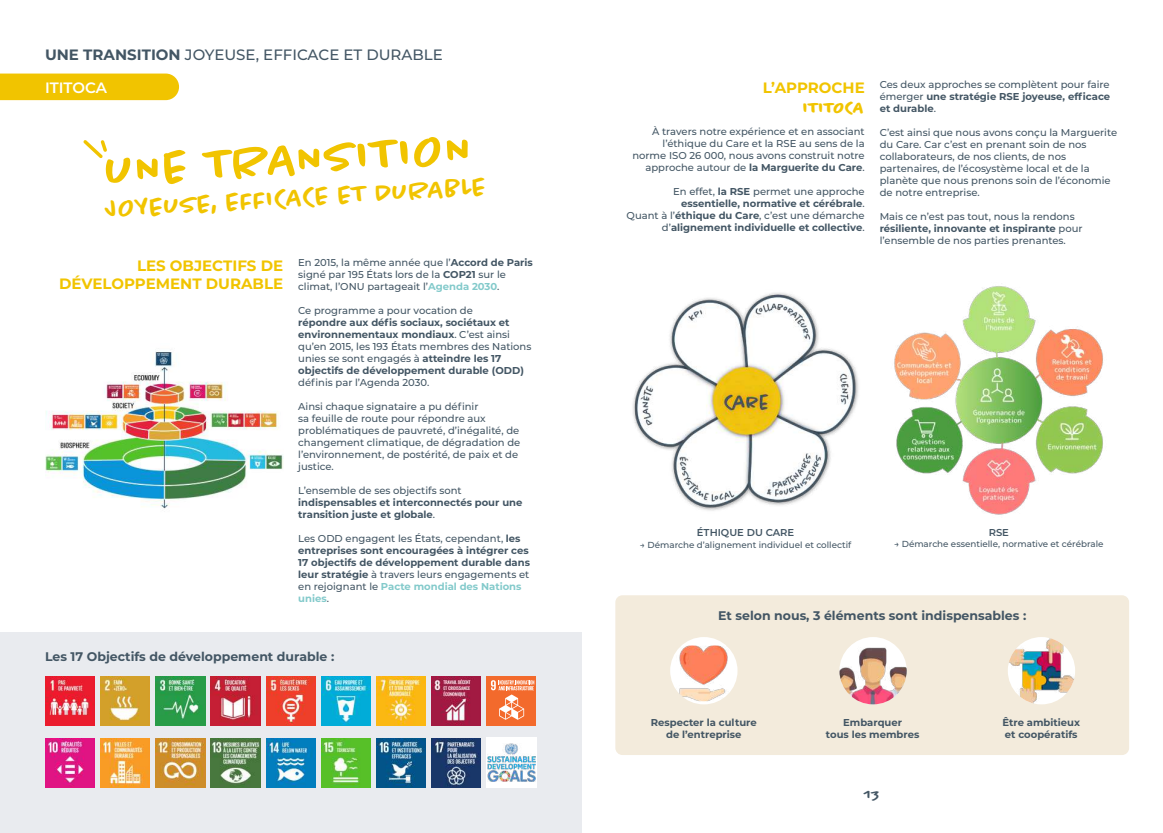
<style>
.page{position:relative;width:1163px;height:833px;background:#fff}
.page>*{position:absolute;margin:0;border:0;box-sizing:border-box;transform-origin:0 0}
.t1{font:500 50px "Chantal";color:#f1c400}
.t2{font:500 27.5px "Chantal";color:#f1c400}
.t3{font:700 17.5px "Chantal";letter-spacing:-.02em;color:#f1c400}
.t4{font:700 15px/18px "Montserrat";color:#f1c400;text-align:right}
.t5{font:500 15px "Montserrat";color:#435664}
.t6{font:600 15px "Montserrat";color:#fff}
.t7{font:500 15px "Chantal";color:#435664}
.t8{font:700 12.5px "Montserrat";color:#435664}
.t9{font:500 10px/12px "Montserrat";color:#435664}
.t10{font:700 10px/12px "Montserrat";color:#435664}
.t11{font:600 10px "Montserrat";color:#435664}
.t12{font:500 8.75px "Montserrat";color:#435664}
.s1{font-weight:700}
.s2{font-weight:700;color:#83cacb}
.s3{font-weight:500}
.s4{color:#83cacb}
</style>
<div class="page">
<div style="left:0;top:632px;width:581px;height:201px;background:#e9ebef"></div>
<div style="left:0;top:74px;width:179px;height:26px;background:#f1c400"></div>
<svg style="left:83px;top:140px;width:24px;height:18px"></svg>
<img style="left:45px;top:352px;width:238px;height:157px">
<img style="left:633px;top:292px;width:226px;height:219px">
<img style="left:894px;top:286px;width:209px;height:229px">
<div style="left:615px;top:595px;width:513px;height:160px;background:#f3ebdc;border-radius:7px"></div>
<div style="left:670px;top:637px;width:67px;height:67px;background:#fff;border-radius:50%"></div>
<img style="left:676px;top:645px;width:55px;height:56px">
<img style="left:839px;top:637px;width:67px;height:67px;border-radius:34px">
<img style="left:1007px;top:637px;width:67px;height:67px;border-radius:34px">
<img style="left:45px;top:676px;width:50px;height:49px">
<img style="left:376px;top:676px;width:49px;height:49px">
<img style="left:211px;top:738px;width:49px;height:49px">
<img style="left:101px;top:676px;width:49px;height:49px">
<img style="left:431px;top:676px;width:49px;height:49px">
<img style="left:266px;top:738px;width:49px;height:49px">
<img style="left:156px;top:676px;width:49px;height:49px">
<div style="left:486px;top:676px;width:50px;height:49px;background:#f36a2c"></div>
<svg style="left:491px;top:680px;width:43px;height:39px"></svg>
<img style="left:321px;top:738px;width:49px;height:49px">
<img style="left:211px;top:676px;width:49px;height:49px">
<img style="left:45px;top:738px;width:50px;height:49px">
<img style="left:376px;top:738px;width:49px;height:49px">
<img style="left:266px;top:676px;width:49px;height:49px">
<img style="left:101px;top:738px;width:49px;height:49px">
<img style="left:431px;top:738px;width:49px;height:49px">
<div style="left:486px;top:738px;width:50px;height:50px;background:#fff"></div>
<img style="left:487px;top:744px;width:48px;height:38px">
<img style="left:321px;top:676px;width:49px;height:49px">
<img style="left:156px;top:738px;width:49px;height:49px">
<h3 class="t5" style="left:45px;top:44px;width:399px"><span class="s1">UNE TRANSITION</span> JOYEUSE, EFFICACE ET DURABLE</h3>
<h3 class="t6" style="left:45px;top:77px;width:64px">ITITOCA</h3>
<h1 class="t1" style="left:104px;top:139px;width:370px;rotate:-3deg">UNE TRANSITION</h1>
<h2 class="t2" style="left:104px;top:194px;width:383px;rotate:-4deg">JOYEUSE, EFFICACE ET DURABLE</h2>
<h3 class="t4" style="left:59px;top:256px;width:225px">LES OBJECTIFS DE<br>DÉVELOPPEMENT DURABLE</h3>
<p class="t9" style="left:298px;top:256px;width:236px">En 2015, la même année que l’<span class="s1">Accord de Paris </span>signé par 195 États lors de la <span class="s1">COP21</span> sur le climat, l’ONU partageait l’<span class="s2">Agenda 2030</span>.</p>
<p class="t9" style="left:298px;top:304px;width:176px">Ce programme a pour vocation de</p>
<p class="t10" style="left:298px;top:316px;width:235px">répondre aux défis sociaux, sociétaux et environnementaux mondiaux<span class="s3">. C’est ainsi qu’en 2015, les 193 États membres des Nations unies se sont engagés à</span> atteindre les 17 objectifs de développement durable (ODD)</p>
<p class="t9" style="left:298px;top:376px;width:133px">définis par l’Agenda 2030.</p>
<p class="t9" style="left:298px;top:400px;width:224px">Ainsi chaque signataire a pu définir<br>sa feuille de route pour répondre aux problématiques de pauvreté, d’inégalité, de changement climatique, de dégradation de l’environnement, de postérité, de paix et de justice.</p>
<p class="t9" style="left:298px;top:484px;width:165px">L’ensemble de ses objectifs sont</p>
<p class="t10" style="left:298px;top:496px;width:226px">indispensables et interconnectés pour une transition juste et globale<span class="s3">.</span></p>
<p class="t10" style="left:298px;top:532px;width:233px"><span class="s3">Les ODD engagent les États, cependant,</span> les entreprises sont encouragées à intégrer ces 17 objectifs de développement durable dans leur stratégie <span class="s3">à travers leurs engagements et en rejoignant le</span> <span class="s4">Pacte mondial des Nations unies</span><span class="s3">.</span></p>
<p class="t8" style="left:45px;top:647px;width:291px">Les 17 Objectifs de développement durable :</p>
<h3 class="t4" style="left:762px;top:78px;width:103px">L’APPROCHE</h3>
<h3 class="t3" style="left:802px;top:97px;width:63px">ITITOCA</h3>
<p class="t9" style="left:632px;top:125px;width:234px;text-align:right">À travers notre expérience et en associant l’éthique du Care et la RSE au sens de la norme ISO 26 000, nous avons construit notre approche autour de <span class="s1">la Marguerite du Care</span>.</p>
<p class="t10" style="left:626px;top:185px;width:239px;text-align:right"><span class="s3">En effet,</span> la RSE <span class="s3">permet une approche </span>essentielle, normative et cérébrale<span class="s3">.<br>Quant à l’</span>éthique du Care<span class="s3">, c’est une démarche d’</span>alignement individuelle et collective<span class="s3">.</span></p>
<p class="t9" style="left:879px;top:78px;width:232px;text-align:justify">Ces deux approches se complètent pour faire émerger <span class="s1">une stratégie RSE joyeuse, efficace et durable</span>.</p>
<p class="t9" style="left:879px;top:126px;width:239px">C’est ainsi que nous avons conçu la Marguerite du Care. Car c’est en prenant soin de nos collaborateurs, de nos clients, de nos partenaires, de l’écosystème local et de la planète que nous prenons soin de l’économie de notre entreprise.</p>
<p class="t9" style="left:879px;top:210px;width:204px">Mais ce n’est pas tout, nous la rendons <span class="s1">résiliente, innovante et inspirante</span> pour l’ensemble de nos parties prenantes.</p>
<p class="t11" style="left:696px;top:526px;width:99px">ÉTHIQUE DU CARE</p>
<p class="t12" style="left:640px;top:539px;width:213px">→ Démarche d’alignement individuel et collectif</p>
<p class="t11" style="left:988px;top:526px;width:22px">RSE</p>
<p class="t12" style="left:894px;top:537px;width:211px">→ Démarche essentielle, normative et cérébrale</p>
<p class="t8" style="left:718px;top:607px;width:309px">Et selon nous, 3 éléments sont indispensables :</p>
<p class="t10" style="left:651px;top:716px;width:107px;text-align:center">Respecter la culture de l’entreprise</p>
<p class="t10" style="left:825px;top:716px;width:95px;text-align:center">Embarquer<br>tous les membres</p>
<p class="t10" style="left:1002px;top:716px;width:79px">Être ambitieux et coopératifs</p>
<h3 class="t7" style="left:863px;top:785px;width:18px">13</h3>
</div>
